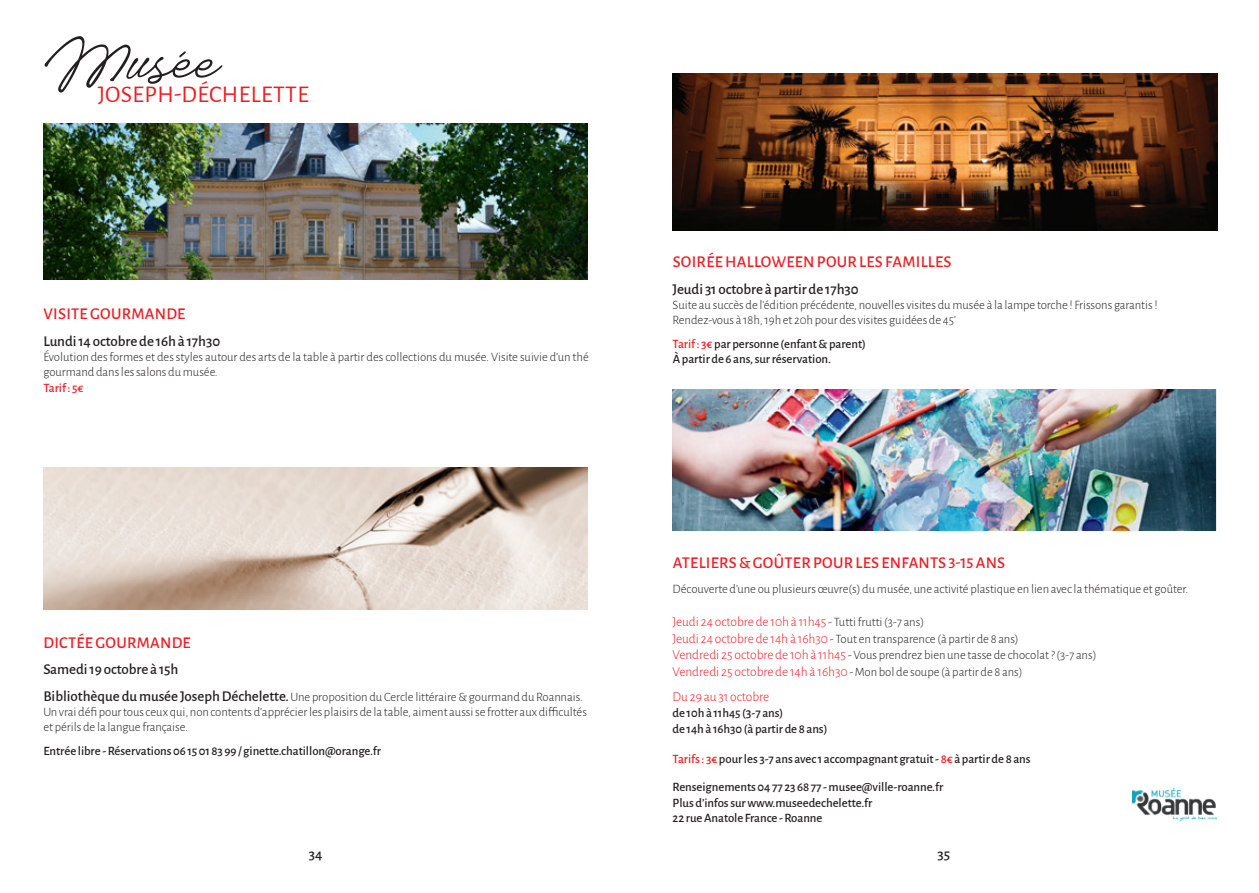
<style>
.page{position:relative;width:1259px;height:893px;background:#fff}
.page>*{position:absolute;margin:0;border:0;box-sizing:border-box;transform-origin:0 0}
.t1{font:24px "Alegreya Sans";letter-spacing:.015em;color:#ee1d23}
.t2{font:500 16.5px "Alegreya Sans";letter-spacing:.015em;color:#ee1d23}
.t3{font:500 15px "Alegreya Sans";letter-spacing:-.005em;color:#231f20}
.t4{font:300 13.5px "Alegreya Sans";letter-spacing:-.005em;color:#ee1d23}
.t5{font:300 12.75px/15.3px "Alegreya Sans";letter-spacing:-.005em;color:#231f20}
.t6{font:500 12.75px/15.3px "Alegreya Sans";letter-spacing:-.005em;color:#231f20}
.t7{font:500 12.75px "Alegreya Sans";letter-spacing:-.005em;color:#ee1d23}
.s1{font-weight:500;font-size:15px}
.s2{color:#ee1d23}
.s3{font-size:12.75px;color:#231f20}
.s4{font-size:13.5px;color:#ee1d23}
.s5{font-size:13.5px}
</style>
<div class="page">
<svg style="left:45px;top:36px;width:177px;height:57px"></svg>
<img style="left:43px;top:123px;width:545px;height:156px">
<img style="left:672px;top:73px;width:545px;height:157px">
<img style="left:43px;top:468px;width:545px;height:141px">
<img style="left:672px;top:389px;width:544px;height:142px">
<img style="left:1132px;top:788px;width:85px;height:33px">
<h1 class="t1" style="left:98px;top:78px;width:212px">JOSEPH-DÉCHELETTE</h1>
<p class="t2" style="left:44px;top:302px;width:143px">VISITE GOURMANDE</p>
<p class="t3" style="left:43px;top:330px;width:178px">Lundi 14 octobre de 16h à 17h30</p>
<p class="t5" style="left:43px;top:349px;width:547px">Évolution des formes et des styles autour des arts de la table à partir des collections du musée. Visite suivie d’un thé gourmand dans les salons du musée.</p>
<p class="t7" style="left:43px;top:379px;width:42px">Tarif : 5€</p>
<p class="t2" style="left:44px;top:631px;width:149px">DICTÉE GOURMANDE</p>
<p class="t3" style="left:43px;top:659px;width:137px">Samedi 19 octobre à 15h</p>
<p class="t5" style="left:43px;top:689px;width:545px"><span class="s1">Bibliothèque du musée Joseph Déchelette.</span>Une proposition du Cercle littéraire &amp; gourmand du Roannais.<br>Un vrai défi pour tous ceux qui, non contents d’apprécier les plaisirs de la table, aiment aussi se frotter aux difficultés et périls de la langue française.</p>
<p class="t6" style="left:43px;top:743px;width:339px">Entrée libre - Réservations 06 15 01 83 99 / ginette.chatillon@orange.fr</p>
<p class="t2" style="left:673px;top:250px;width:280px">SOIRÉE HALLOWEEN POUR LES FAMILLES</p>
<p class="t3" style="left:672px;top:278px;width:188px">Jeudi 31 octobre à partir de 17h30</p>
<p class="t5" style="left:672px;top:297px;width:486px">Suite au succès de l'édition précédente, nouvelles visites du musée à la lampe torche ! Frissons garantis !<br>Rendez-vous à 18h, 19h et 20h pour des visites guidées de 45'</p>
<p class="t6" style="left:672px;top:335px;width:195px"><span class="s2">Tarif : 3€</span> par personne (enfant &amp; parent)<br>À partir de 6 ans, sur réservation.</p>
<p class="t2" style="left:673px;top:551px;width:334px">ATELIERS &amp; GOÛTER POUR LES ENFANTS 3-15 ANS</p>
<p class="t5" style="left:672px;top:580px;width:517px">Découverte d'une ou plusieurs œuvre(s) du musée, une activité plastique en lien avec la thématique et goûter.</p>
<p class="t4" style="left:672px;top:613px;width:253px">Jeudi 24 octobre de 10h à 11h45 <span class="s3">- Tutti frutti (3-7 ans)</span></p>
<p class="t5" style="left:672px;top:630px;width:425px;line-height:16.5px"><span class="s4">Jeudi 24 octobre de 14h à 16h30</span> - Tout en transparence (à partir de 8 ans)<br><span class="s4">Vendredi 25 octobre de 10h à 11h45</span> - Vous prendrez bien une tasse de chocolat ? (3-7 ans)<br><span class="s4">Vendredi 25 octobre de 14h à 16h30</span> - Mon bol de soupe (à partir de 8 ans)</p>
<p class="t4" style="left:672px;top:687px;width:98px">Du 29 au 31 octobre</p>
<p class="t6" style="left:672px;top:705px;width:156px">de 10h à 11h45 (<span class="s5">3</span>-7 ans)<br>de 14h à 16h30 (à partir de 8 ans)</p>
<p class="t6" style="left:672px;top:751px;width:359px"><span class="s2">Tarifs : 3€</span> pour les 3-7 ans avec 1 accompagnant gratuit - <span class="s2">8€</span> à partir de 8 ans</p>
<p class="t6" style="left:672px;top:779px;width:272px">Renseignements 04 77 23 68 77 - musee@ville-roanne.fr<br>Plus d’infos sur www.museedechelette.fr<br>22 rue Anatole France - Roanne</p>
<p class="t3" style="left:309px;top:844px;width:15px">34</p>
<p class="t3" style="left:937px;top:844px;width:14px">35</p>
</div>
